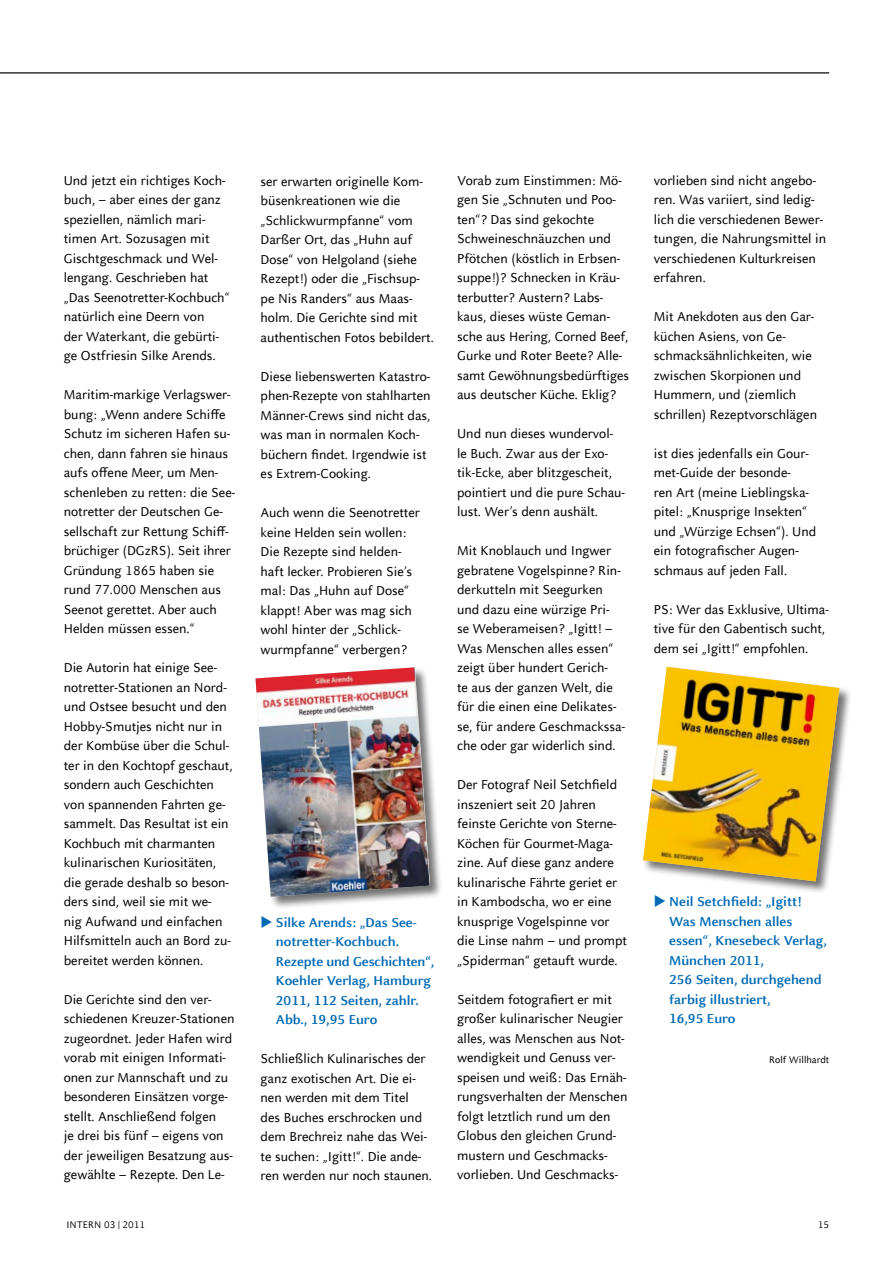
<style>
.page{position:relative;width:893px;height:1263px;background:#fff}
.page>*{position:absolute;margin:0;border:0;box-sizing:border-box;transform-origin:0 0}
.t1{font:14.25px/19.5px "Celeste Sans Offc Pro";color:#000}
.t2{font:700 14.25px/19.5px "Celeste Sans Offc Pro";color:#0069b4}
.t3{font:10.5px "Celeste Sans Offc Pro";color:#000}
</style>
<div class="page">
<hr style="left:0;top:72px;width:829px;height:1px;background:#000">
<div style="left:255px;top:666px;width:188px;height:243px;background:#000;opacity:.55"></div>
<img style="left:255px;top:667px;width:175px;height:230px">
<div style="left:642px;top:666px;width:210px;height:228px;background:#000;opacity:.55"></div>
<img style="left:643px;top:667px;width:196px;height:214px">
<p class="t1" style="left:64px;top:170px;width:167px">Und jetzt ein richtiges Koch&shy;buch, – aber eines der ganz speziellen, nämlich mari&shy;timen Art. Sozusagen mit<br>Gischtgeschmack und Wel&shy;lengang. Geschrieben hat „Das Seenotretter-Kochbuch“ natürlich eine Deern von<br>der Waterkant, die gebürti&shy;ge Ostfriesin Silke Arends.</p>
<p class="t1" style="left:64px;top:385px;width:173px">Maritim-markige Verlagswer&shy;bung: „Wenn andere Schiffe<br>Schutz im sicheren Hafen su&shy;chen, dann fahren sie hinaus aufs offene Meer, um Men&shy;schenleben zu retten: die See&shy;notretter der Deutschen Ge&shy;sellschaft zur Rettung Schiff&shy;brüchiger (DGzRS). Seit ihrer<br>Gründung 1865 haben sie rund 77.000 Menschen aus<br>Seenot gerettet. Aber auch<br>Helden müssen essen.“</p>
<p class="t1" style="left:64px;top:658px;width:170px">Die Autorin hat einige See&shy;notretter-Stationen an Nord&shy;und Ostsee besucht und den<br>Hobby-Smutjes nicht nur in der Kombüse über die Schul&shy;ter in den Kochtopf geschaut, sondern auch Geschichten von spannenden Fahrten ge&shy;sammelt. Das Resultat ist ein<br>Kochbuch mit charmanten kulinarischen Kuriositäten, die gerade deshalb so beson&shy;ders sind, weil sie mit we&shy;nig Aufwand und einfachen<br>Hilfsmitteln auch an Bord zu&shy;bereitet werden können.</p>
<p class="t1" style="left:64px;top:989px;width:172px">Die Gerichte sind den ver&shy;schiedenen Kreuzer-Stationen zugeordnet. Jeder Hafen wird vorab mit einigen Informati&shy;onen zur Mannschaft und zu besonderen Einsätzen vorge&shy;stellt. Anschließend folgen<br>je drei bis fünf – eigens von der jeweiligen Besatzung aus&shy;gewählte – Rezepte. Den Le-</p>
<p class="t1" style="left:261px;top:171px;width:175px">ser erwarten originelle Kom&shy;büsenkreationen wie die „Schlickwurmpfanne“ vom<br>Darßer Ort, das „Huhn auf<br>Dose“ von Helgoland (siehe<br>Rezept!) oder die „Fischsup&shy;pe Nis Randers“ aus Maas&shy;holm. Die Gerichte sind mit authentischen Fotos bebildert.</p>
<p class="t1" style="left:261px;top:366px;width:171px">Diese liebenswerten Katastro&shy;phen-Rezepte von stahlharten<br>Männer-Crews sind nicht das, was man in normalen Koch&shy;büchern findet. Irgendwie ist es Extrem-Cooking.</p>
<p class="t1" style="left:261px;top:502px;width:161px">Auch wenn die Seenotretter keine Helden sein wollen:<br>Die Rezepte sind helden&shy;haft lecker. Probieren Sie’s mal: Das „Huhn auf Dose“ klappt! Aber was mag sich wohl hinter der „Schlick&shy;wurmpfanne“ verbergen?</p>
<p class="t2" style="left:276px;top:912px;width:160px;text-indent:-15px">◆ Silke Arends: „Das See&shy;notretter-Kochbuch.<br>Rezepte und Geschichten“,<br>Koehler Verlag, Hamburg<br>2011, 112 Seiten, zahlr.<br>Abb., 19,95 Euro</p>
<p class="t1" style="left:261px;top:1048px;width:173px">Schließlich Kulinarisches der ganz exotischen Art. Die ei&shy;nen werden mit dem Titel<br>des Buches erschrocken und dem Brechreiz nahe das Wei&shy;te suchen: „Igitt!“. Die ande&shy;ren werden nur noch staunen.</p>
<p class="t1" style="left:457px;top:170px;width:174px">Vorab zum Einstimmen: Mö&shy;gen Sie „Schnuten und Poo&shy;ten“? Das sind gekochte<br>Schweineschnäuzchen und<br>Pfötchen (köstlich in Erbsen&shy;suppe!)? Schnecken in Kräu&shy;terbutter? Austern? Labs&shy;kaus, dieses wüste Geman&shy;sche aus Hering, Corned Beef,<br>Gurke und Roter Beete? Alle&shy;samt Gewöhnungsbedürftiges aus deutscher Küche. Eklig?</p>
<p class="t1" style="left:457px;top:424px;width:169px">Und nun dieses wundervol&shy;le Buch. Zwar aus der Exo&shy;tik-Ecke, aber blitzgescheit, pointiert und die pure Schau&shy;lust. Wer’s denn aushält.</p>
<p class="t1" style="left:457px;top:541px;width:169px">Mit Knoblauch und Ingwer gebratene Vogelspinne? Rin&shy;derkutteln mit Seegurken und dazu eine würzige Pri-<br>se Weberameisen? „Igitt! –<br>Was Menschen alles essen“ zeigt über hundert Gerich-<br>te aus der ganzen Welt, die für die einen eine Delikates&shy;se, für andere Geschmackssa&shy;che oder gar widerlich sind.</p>
<p class="t1" style="left:457px;top:775px;width:171px">Der Fotograf Neil Setchfield inszeniert seit 20 Jahren feinste Gerichte von Sterne-<br>Köchen für Gourmet-Maga&shy;zine. Auf diese ganz andere kulinarische Fährte geriet er in Kambodscha, wo er eine knusprige Vogelspinne vor die Linse nahm – und prompt „Spiderman“ getauft wurde.</p>
<p class="t1" style="left:457px;top:989px;width:172px">Seitdem fotografiert er mit großer kulinarischer Neugier alles, was Menschen aus Not&shy;wendigkeit und Genuss ver&shy;speisen und weiß: Das Ernäh&shy;rungsverhalten der Menschen folgt letztlich rund um den<br>Globus den gleichen Grund&shy;mustern und Geschmacks&shy;vorlieben. Und Geschmacks-</p>
<p class="t1" style="left:654px;top:170px;width:174px">vorlieben sind nicht angebo&shy;ren. Was variiert, sind ledig&shy;lich die verschiedenen Bewer&shy;tungen, die Nahrungsmittel in verschiedenen Kulturkreisen erfahren.</p>
<p class="t1" style="left:654px;top:307px;width:165px">Mit Anekdoten aus den Gar&shy;küchen Asiens, von Ge&shy;schmacksähnlichkeiten, wie zwischen Skorpionen und<br>Hummern, und (ziemlich schrillen) Rezeptvorschlägen</p>
<p class="t1" style="left:654px;top:443px;width:164px">ist dies jedenfalls ein Gour&shy;met-Guide der besonde-<br>ren Art (meine Lieblingska&shy;pitel: „Knusprige Insekten“ und „Würzige Echsen“). Und ein fotografischer Augen&shy;schmaus auf jeden Fall.</p>
<p class="t1" style="left:654px;top:599px;width:176px">PS: Wer das Exklusive, Ultima&shy;tive für den Gabentisch sucht, dem sei „Igitt!“ empfohlen.</p>
<p class="t2" style="left:669px;top:891px;width:159px;text-indent:-15px">◆ Neil Setchfield: „Igitt!<br>Was Menschen alles essen“, Knesebeck Verlag,<br>München 2011,<br>256 Seiten, durchgehend farbig illustriert,<br>16,95 Euro</p>
<p class="t3" style="left:769px;top:1053px;width:61px">Rolf Willhardt</p>
<p class="t3" style="left:66px;top:1218px;width:80px">INTERN 03 | 2011</p>
<p class="t3" style="left:818px;top:1218px;width:13px">15</p>
</div>
